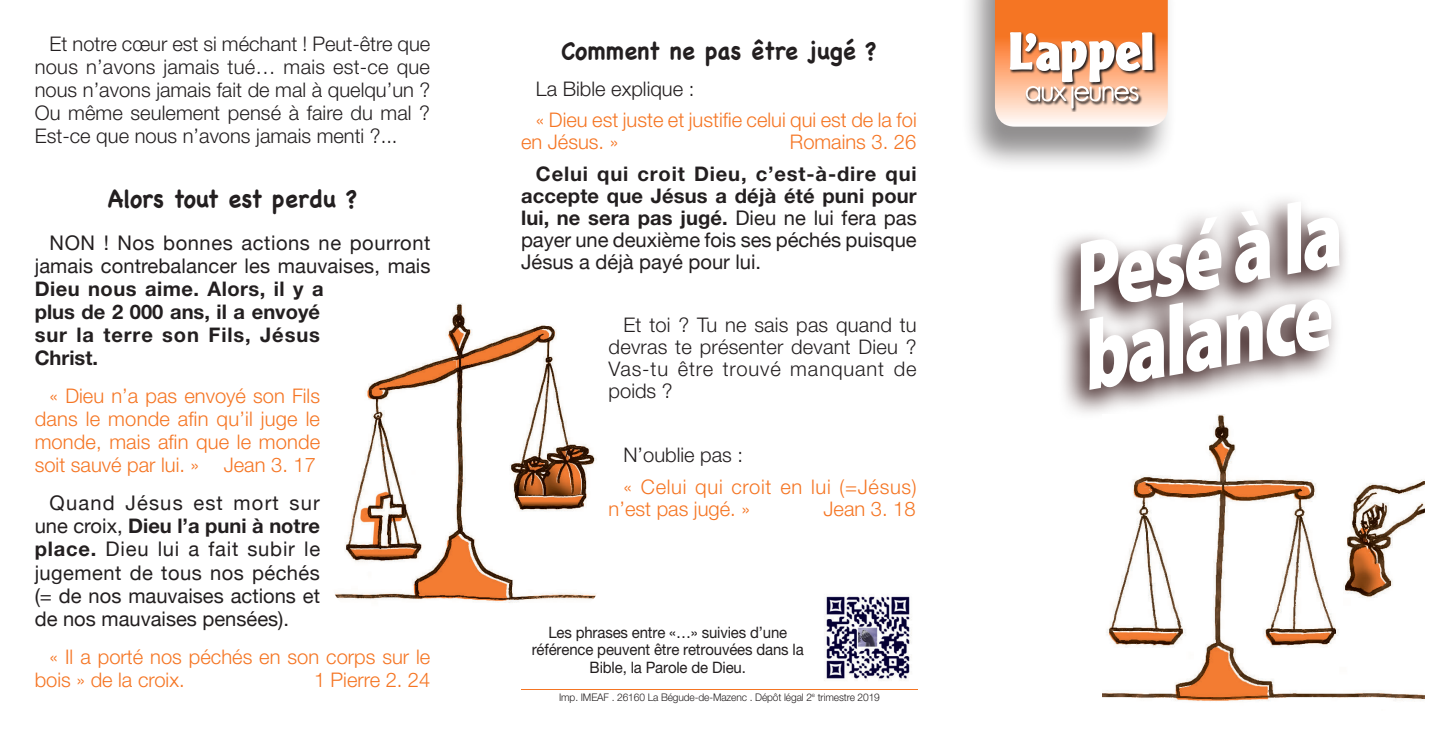
<style>
.page{position:relative;width:1449px;height:745px;background:#fff}
.page>*{position:absolute;margin:0;border:0;box-sizing:border-box;transform-origin:0 0}
.t1{font:italic 900 semi-condensed 98.88px/79.1px "Myriad Pro";color:#fff;scale:.8 1}
.t2{font:700 24.5px "Chalkboard";color:#231f20;scale:.95 1}
.t3{font:300 20.12px/23.1px "Helvetica Neue";letter-spacing:.005em;color:#231f20;text-align:justify}
.t4{font:700 20.12px/21.9px "Helvetica Neue";letter-spacing:.01em;color:#231f20;text-align:justify}
.t5{font:300 20.12px/23.1px "Helvetica Neue";color:#f57523}
.t6{font:20.12px/23.1px "Helvetica Neue";letter-spacing:.005em;color:#231f20;text-align:right}
.t7{font:300 20.12px/21.9px "Helvetica Neue";letter-spacing:.035em;color:#f57523}
.t8{font:15.75px/17.5px "Helvetica Neue";letter-spacing:-.01em;color:#231f20;text-align:center;scale:.95 1}
.t9{font:300 10.5px "Helvetica Neue";letter-spacing:-.01em;color:#231f20}
.s1{font-weight:700}
.s2{font-weight:400}
</style>
<div class="page">
<hr style="left:521px;top:688px;width:397px;height:1px;background:#f57523">
<div style="left:960px;top:0;width:216px;height:174px;background:#231f20;opacity:.5"></div>
<svg style="left:995px;top:0;width:172px;height:126px"></svg>
<svg style="left:1055px;top:199px;width:291px;height:214px"></svg>
<img style="left:824px;top:596px;width:88px;height:85px">
<img style="left:335px;top:303px;width:262px;height:300px">
<img style="left:1102px;top:414px;width:322px;height:287px">
<p class="t3" style="left:35px;top:31px;width:397px;text-indent:15px">Et notre cœur est si méchant ! Peut-être que nous n’avons jamais tué… mais est-ce que nous n’avons jamais fait de mal à quelqu’un ?<br>Ou même seulement pensé à faire du mal ?<br>Est-ce que nous n’avons jamais menti ?...</p>
<p class="t2" style="left:108px;top:184px;width:264px">Alors tout est perdu ?</p>
<p class="t6" style="left:35px;top:232px;width:397px">NON ! Nos bonnes actions ne pourront jamais contrebalancer les mauvaises, mais</p>
<p class="t4" style="left:35px;top:277px;width:290px;line-height:23.1px;text-align:left">Dieu nous aime. Alors, il y a plus de 2 000 ans, il a envoyé sur la terre son Fils, Jésus<br>Christ.</p>
<p class="t5" style="left:35px;top:384px;width:287px;text-align:justify;text-indent:15px">« Dieu n’a pas envoyé son Fils dans le monde afin qu’il juge le monde, mais afin que le monde soit sauvé par lui. » Jean 3. 17</p>
<p class="t6" style="left:35px;top:492px;width:287px;text-align:justify;text-indent:15px">Quand Jésus est mort sur une croix, <span class="s1">Dieu l’a puni à notre place.</span> Dieu lui a fait subir le jugement de tous nos péchés (= de nos mauvaises actions et de nos mauvaises pensées).</p>
<p class="t5" style="left:35px;top:644px;width:397px;text-indent:15px">« Il a porté nos péchés en son corps sur le bois » de la croix.</p>
<p class="t5" style="left:314px;top:667px;width:118px">1 Pierre 2. 24</p>
<p class="t2" style="left:561px;top:36px;width:333px">Comment ne pas être jugé ?</p>
<p class="t3" style="left:536px;top:76px;width:160px">La Bible explique :</p>
<p class="t5" style="left:521px;top:109px;width:397px;line-height:21.9px;text-indent:15px">« Dieu est juste et justifie celui qui est de la foi en Jésus. »</p>
<p class="t5" style="left:790px;top:130px;width:128px">Romains 3. 26</p>
<p class="t4" style="left:521px;top:162px;width:397px;text-indent:15px">Celui qui croit Dieu, c’est-à-dire qui accepte que Jésus a déjà été puni pour lui, ne sera pas jugé. <span class="s2">Dieu ne lui fera pas payer une deuxième fois ses péchés puisque Jésus a déjà payé pour lui.</span></p>
<p class="t3" style="left:608px;top:314px;width:310px;line-height:21.9px;text-indent:15px">Et toi ? Tu ne sais pas quand tu devras te présenter devant Dieu ?<br>Vas-tu être trouvé manquant de poids ?</p>
<p class="t3" style="left:623px;top:442px;width:121px">N’oublie pas :</p>
<p class="t7" style="left:608px;top:475px;width:310px;text-indent:15px">« Celui qui croit en lui (=Jésus) n’est pas jugé. »</p>
<p class="t5" style="left:823px;top:496px;width:94px">Jean 3. 18</p>
<p class="t8" style="left:532px;top:623px;width:288px">Les phrases entre «…» suivies d’une référence peuvent être retrouvées dans la<br>Bible, la Parole de Dieu.</p>
<p class="t9" style="left:559px;top:690px;width:322px">Imp. IMEAF . 26160 La Bégude-de-Mazenc . Dépôt légal 2<sup>e</sup> trimestre 2019</p>
<h1 class="t1" style="left:1058px;top:237px;width:346px;rotate:-10deg">Pesé à la balance</h1>
</div>
